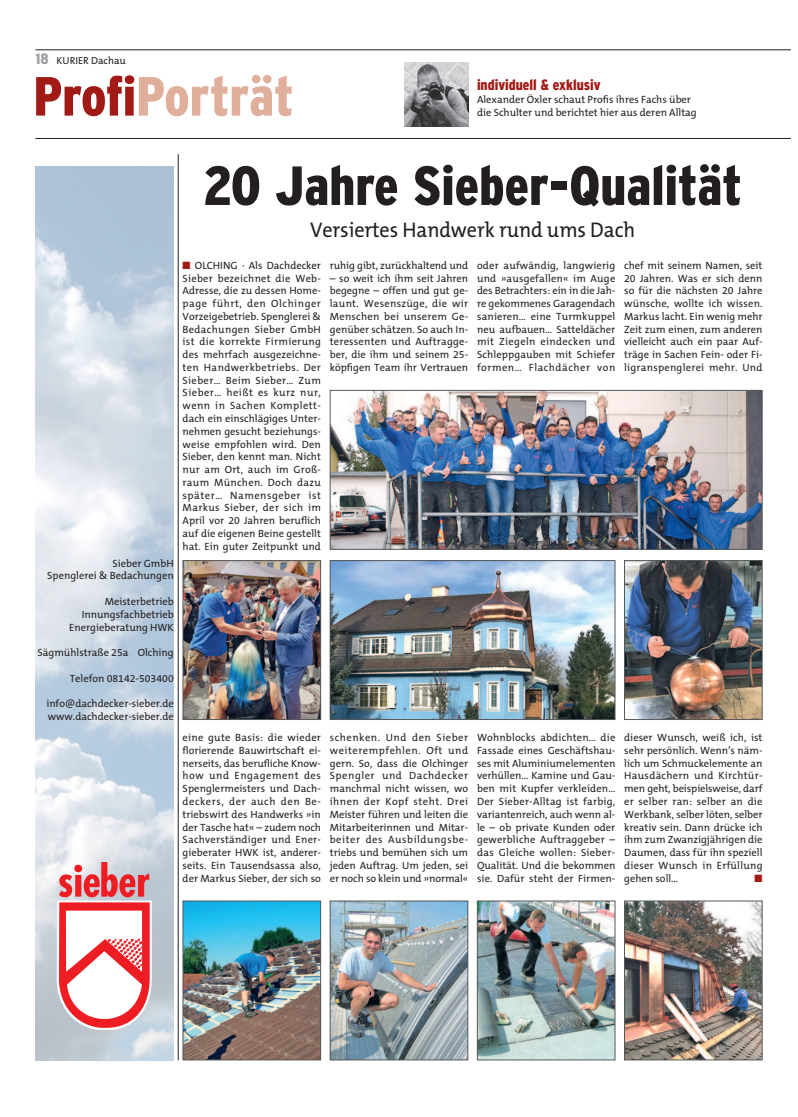
<style>
.page{position:relative;width:798px;height:1117px;background:#fff}
.page>*{position:absolute;margin:0;border:0;box-sizing:border-box;transform-origin:0 0}
.t1{font:900 condensed 55px "Interstate Plus";color:#231f20}
.t2{font:900 condensed 55px "Interstate Plus";color:#e0af9b}
.t3{font:21.25px "The Mix B5 Plain";letter-spacing:-.005em;color:#231f20;scale:.95 1}
.t4{font:900 condensed 15px "Interstate Plus";color:#a21a15}
.t5{font:10.5px/12.8px "The Mix B5 Plain";color:#231f20;text-align:justify}
.t6{font:10.5px "Zapf Dingbats";color:#a21a15}
.t7{font:10.25px "The Mix B5 Plain";color:#231f20}
.s1{font-family:"Interstate Plus";font-weight:900;font-stretch:condensed;font-size:15px;color:#9d9fa2}
.s2{color:#a21a15}
</style>
<div class="page">
<hr style="left:35px;top:50px;width:755px;height:1px;background:#231f20">
<hr style="left:35px;top:138px;width:755px;height:1px;background:#231f20">
<img style="left:404px;top:62px;width:64px;height:64px">
<hr style="left:178px;top:154px;width:1px;height:905px;background:#231f20">
<img style="left:332px;top:392px;width:428px;height:155px">
<div style="left:330px;top:390px;width:432px;height:159px;border:1px solid #57585a"></div>
<img style="left:332px;top:562px;width:281px;height:155px">
<div style="left:330px;top:560px;width:285px;height:159px;border:1px solid #57585a"></div>
<img style="left:626px;top:902px;width:134px;height:155px">
<div style="left:624px;top:900px;width:138px;height:159px;border:1px solid #57585a"></div>
<img style="left:35px;top:166px;width:139px;height:893px">
<svg style="left:57px;top:861px;width:95px;height:168px"></svg>
<img style="left:626px;top:562px;width:134px;height:155px">
<div style="left:624px;top:560px;width:138px;height:159px;border:1px solid #57585a"></div>
<img style="left:184px;top:902px;width:135px;height:155px">
<div style="left:182px;top:900px;width:139px;height:159px;border:1px solid #57585a"></div>
<img style="left:332px;top:902px;width:134px;height:155px">
<div style="left:330px;top:900px;width:138px;height:159px;border:1px solid #57585a"></div>
<img style="left:479px;top:902px;width:134px;height:155px">
<div style="left:477px;top:900px;width:138px;height:159px;border:1px solid #57585a"></div>
<img style="left:184px;top:562px;width:135px;height:155px">
<div style="left:182px;top:560px;width:139px;height:159px;border:1px solid #57585a"></div>
<p class="t7" style="left:35px;top:56px;width:92px"><span class="s1">18</span> KURIER Dachau</p>
<h1 class="t2" style="left:33px;top:75px;width:262px"><span class="s2">Profi</span>Porträt</h1>
<h3 class="t4" style="left:477px;top:79px;width:125px">individuell &amp; exklusiv</h3>
<p class="t5" style="left:477px;top:94px;width:221px">Alexander Öxler schaut Profis ihres Fachs über die Schulter und berichtet hier aus deren Alltag</p>
<p class="t5" style="left:47px;top:557px;width:128px;text-align:right">Sieber GmbH<br>Spenglerei &amp; Bedachungen</p>
<p class="t5" style="left:69px;top:596px;width:106px;text-align:right">Meisterbetrieb<br>Innungsfachbetrieb<br>Energieberatung HWK</p>
<p class="t5" style="left:38px;top:647px;width:138px">Sägmühlstraße 25a Olching</p>
<p class="t5" style="left:70px;top:672px;width:105px">Telefon 08142-503400</p>
<p class="t5" style="left:46px;top:698px;width:129px">info@dachdecker-sieber.de www.dachdecker-sieber.de</p>
<h1 class="t1" style="left:203px;top:165px;width:540px">20 Jahre Sieber-Qualität</h1>
<h2 class="t3" style="left:310px;top:221px;width:343px">Versiertes Handwerk rund ums Dach</h2>
<p class="t5" style="left:182px;top:260px;width:140px"><span class="s2">■</span> OLCHING · Als Dachdecker Sieber bezeichnet die Web-Adresse, die zu dessen Home&shy;page führt, den Olchinger Vorzeigebetrieb. Spenglerei &amp; Bedachungen Sieber GmbH ist die korrekte Firmierung des mehrfach ausgezeichne&shy;ten Handwerkbetriebs. Der Sieber… Beim Sieber… Zum Sieber… heißt es kurz nur, wenn in Sachen Komplett&shy;dach ein einschlägiges Unter&shy;nehmen gesucht beziehungs&shy;weise empfohlen wird. Den Sieber, den kennt man. Nicht nur am Ort, auch im Groß&shy;raum München. Doch dazu später… Namensgeber ist Markus Sieber, der sich im April vor 20 Jahren beruflich auf die eigenen Beine gestellt hat. Ein guter Zeitpunkt und</p>
<p class="t5" style="left:477px;top:260px;width:140px">oder aufwändig, langwierig und »ausgefallen« im Auge des Betrachters: ein in die Jah&shy;re gekommenes Garagendach sanieren… eine Turmkuppel neu aufbauen… Satteldächer mit Ziegeln eindecken und Schleppgauben mit Schiefer formen… Flachdächer von</p>
<p class="t5" style="left:624px;top:260px;width:140px">chef mit seinem Namen, seit 20 Jahren. Was er sich denn so für die nächsten 20 Jahre wünsche, wollte ich wissen.<br>Markus lacht. Ein wenig mehr Zeit zum einen, zum anderen vielleicht auch ein paar Auf&shy;träge in Sachen Fein- oder Fi&shy;ligranspenglerei mehr. Und</p>
<p class="t5" style="left:330px;top:260px;width:140px">ruhig gibt, zurückhaltend und</p>
<p class="t5" style="left:330px;top:272px;width:140px">– so weit ich ihm seit Jahren begegne – offen und gut ge&shy;launt. Wesenszüge, die wir Menschen bei unserem Ge&shy;genüber schätzen. So auch In&shy;teressenten und Auftragge&shy;ber, die ihm und seinem 25- köpfigen Team ihr Vertrauen</p>
<p class="t5" style="left:182px;top:732px;width:140px">eine gute Basis: die wieder florierende Bauwirtschaft ei&shy;nerseits, das berufliche Know&shy;how und Engagement des Spenglermeisters und Dach&shy;deckers, der auch den Be&shy;triebswirt des Handwerks »in der Tasche hat« – zudem noch Sachverständiger und Ener&shy;gieberater HWK ist, anderer&shy;seits. Ein Tausendsassa also, der Markus Sieber, der sich so</p>
<p class="t5" style="left:330px;top:732px;width:140px">schenken. Und den Sieber weiterempfehlen. Oft und gern. So, dass die Olchinger Spengler und Dachdecker manchmal nicht wissen, wo ihnen der Kopf steht. Drei Meister führen und leiten die Mitarbeiterinnen und Mitar&shy;beiter des Ausbildungsbe&shy;triebs und bemühen sich um jeden Auftrag. Um jeden, sei er noch so klein und »normal«</p>
<p class="t5" style="left:477px;top:732px;width:140px">Wohnblocks abdichten… die Fassade eines Geschäftshau&shy;ses mit Aluminiumelementen verhüllen… Kamine und Gau&shy;ben mit Kupfer verkleiden… Der Sieber-Alltag ist farbig, variantenreich, auch wenn al&shy;le – ob private Kunden oder gewerbliche Auftraggeber – das Gleiche wollen: Sieber-Qualität. Und die bekommen sie. Dafür steht der Firmen-</p>
<p class="t5" style="left:624px;top:732px;width:140px">dieser Wunsch, weiß ich, ist sehr persönlich. Wenn’s näm&shy;lich um Schmuckelemente an Hausdächern und Kirchtür&shy;men geht, beispielsweise, darf er selber ran: selber an die Werkbank, selber löten, selber kreativ sein. Dann drücke ich ihm zum Zwanzigjährigen die Daumen, dass für ihn speziell dieser Wunsch in Erfüllung gehen soll…</p>
<p class="t6" style="left:754px;top:871px;width:9px">■</p>
</div>
